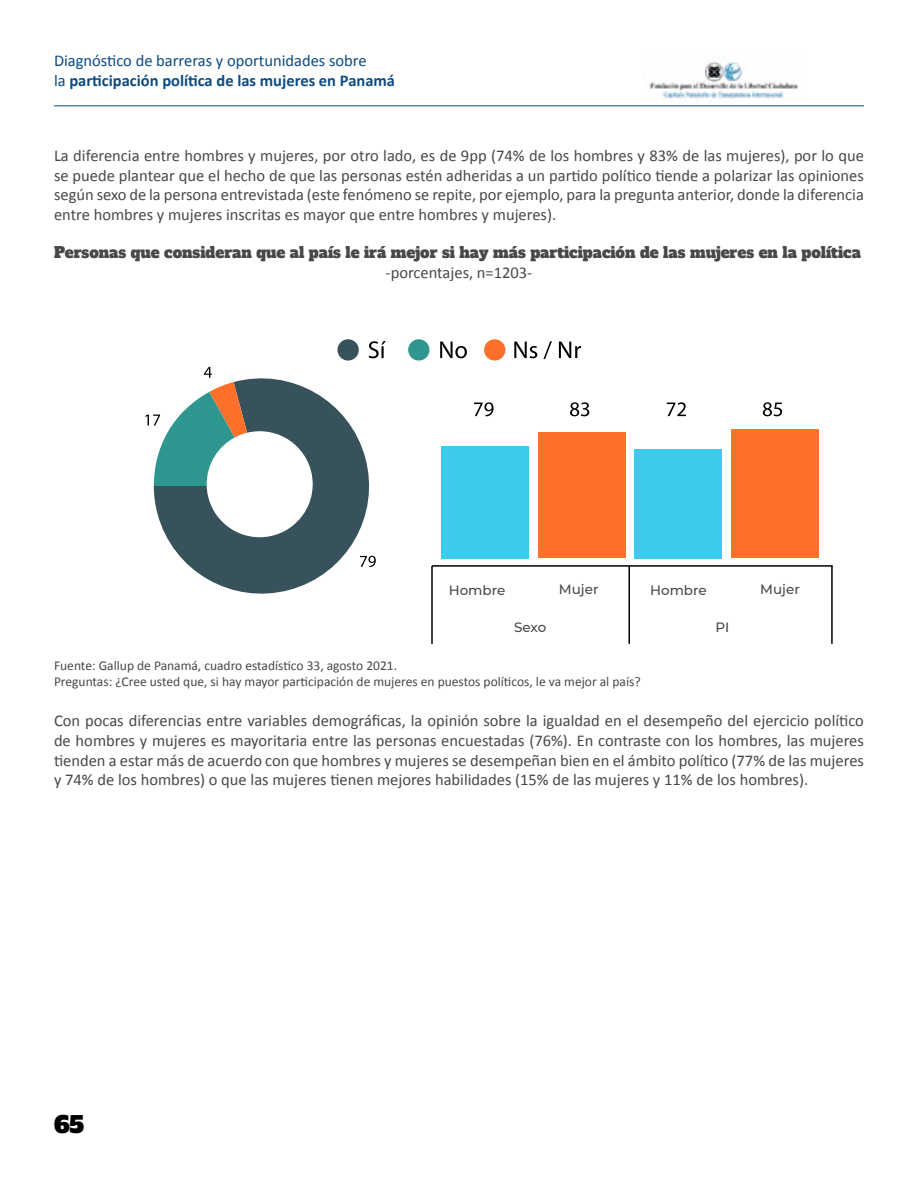
<style>
.page{position:relative;width:918px;height:1188px;background:#fff}
.page>*{position:absolute;margin:0;border:0;box-sizing:border-box;transform-origin:0 0}
.t1{font:22.5px "Alfa Slab One";color:#000}
.t2{font:16.5px/19.8px "Calibri";color:#48484a;text-align:justify}
.t3{font:16.5px/19.8px "Calibri";color:#0b4b82}
.t4{font:15px "Alfa Slab One";color:#48484a}
.t5{font:13.5px/16.2px "Calibri";color:#48484a}
.t6{font:500 13.5px "Montserrat";color:#48484a}
.s1{font-weight:700}
</style>
<div class="page">
<hr style="left:54px;top:106px;width:810px;height:1px;background:#0b4b82">
<img style="left:643px;top:61px;width:161px;height:45px">
<svg style="left:474px;top:402px;width:20px;height:14px"></svg>
<svg style="left:570px;top:402px;width:19px;height:14px"></svg>
<svg style="left:667px;top:402px;width:19px;height:14px"></svg>
<svg style="left:763px;top:402px;width:19px;height:14px"></svg>
<div style="left:732px;top:429px;width:87px;height:129px;background:#fc7029"></div>
<div style="left:635px;top:449px;width:87px;height:109px;background:#3bcced"></div>
<div style="left:538px;top:432px;width:87px;height:126px;background:#fc7029"></div>
<div style="left:441px;top:446px;width:87px;height:112px;background:#3bcced"></div>
<svg style="left:154px;top:378px;width:222px;height:216px;fill:#38525c"></svg>
<svg style="left:145px;top:367px;width:102px;height:119px"></svg>
<svg style="left:369px;top:341px;width:17px;height:17px"></svg>
<svg style="left:440px;top:342px;width:27px;height:16px"></svg>
<svg style="left:514px;top:342px;width:23px;height:16px"></svg>
<svg style="left:543px;top:341px;width:9px;height:18px"></svg>
<svg style="left:559px;top:342px;width:22px;height:16px"></svg>
<div style="left:338px;top:339px;width:21px;height:22px;background:#38525c;border-radius:50%"></div>
<div style="left:408px;top:339px;width:21px;height:22px;background:#2e968f;border-radius:50%"></div>
<div style="left:484px;top:339px;width:21px;height:22px;background:#fc7029;border-radius:50%"></div>
<hr style="left:432px;top:565px;width:401px;height:2px;background:#000">
<hr style="left:431px;top:566px;width:2px;height:78px;background:#000">
<hr style="left:628px;top:566px;width:2px;height:78px;background:#000">
<hr style="left:831px;top:566px;width:2px;height:78px;background:#000">
<p class="t3" style="left:54px;top:50px;width:343px">Diagnóstico de barreras y oportunidades sobre<br>la <span class="s1">participación política de las mujeres en Panamá</span></p>
<p class="t2" style="left:54px;top:145px;width:811px">La diferencia entre hombres y mujeres, por otro lado, es de 9pp (74% de los hombres y 83% de las mujeres), por lo que se puede plantear que el hecho de que las personas estén adheridas a un partido político tiende a polarizar las opiniones según sexo de la persona entrevistada (este fenómeno se repite, por ejemplo, para la pregunta anterior, donde la diferencia entre hombres y mujeres inscritas es mayor que entre hombres y mujeres).</p>
<p class="t4" style="left:54px;top:240px;width:808px">Personas que consideran que al país le irá mejor si hay más participación de las mujeres en la política</p>
<p class="t2" style="left:386px;top:262px;width:148px">-porcentajes, n=1203-</p>
<p class="t6" style="left:449px;top:581px;width:58px">Hombre</p>
<p class="t6" style="left:559px;top:579px;width:41px">Mujer</p>
<p class="t6" style="left:650px;top:581px;width:58px">Hombre</p>
<p class="t6" style="left:760px;top:579px;width:41px">Mujer</p>
<p class="t6" style="left:514px;top:618px;width:34px">Sexo</p>
<p class="t6" style="left:716px;top:618px;width:15px">PI</p>
<p class="t5" style="left:54px;top:657px;width:588px">Fuente: Gallup de Panamá, cuadro estadístico 33, agosto 2021.<br>Preguntas: ¿Cree usted que, si hay mayor participación de mujeres en puestos políticos, le va mejor al país?</p>
<p class="t2" style="left:54px;top:710px;width:812px">Con pocas diferencias entre variables demográficas, la opinión sobre la igualdad en el desempeño del ejercicio político de hombres y mujeres es mayoritaria entre las personas encuestadas (76%). En contraste con los hombres, las mujeres tienden a estar más de acuerdo con que hombres y mujeres se desempeñan bien en el ámbito político (77% de las mujeres y 74% de los hombres) o que las mujeres tienen mejores habilidades (15% de las mujeres y 11% de los hombres).</p>
<h1 class="t1" style="left:54px;top:1105px;width:32px">65</h1>
</div>
